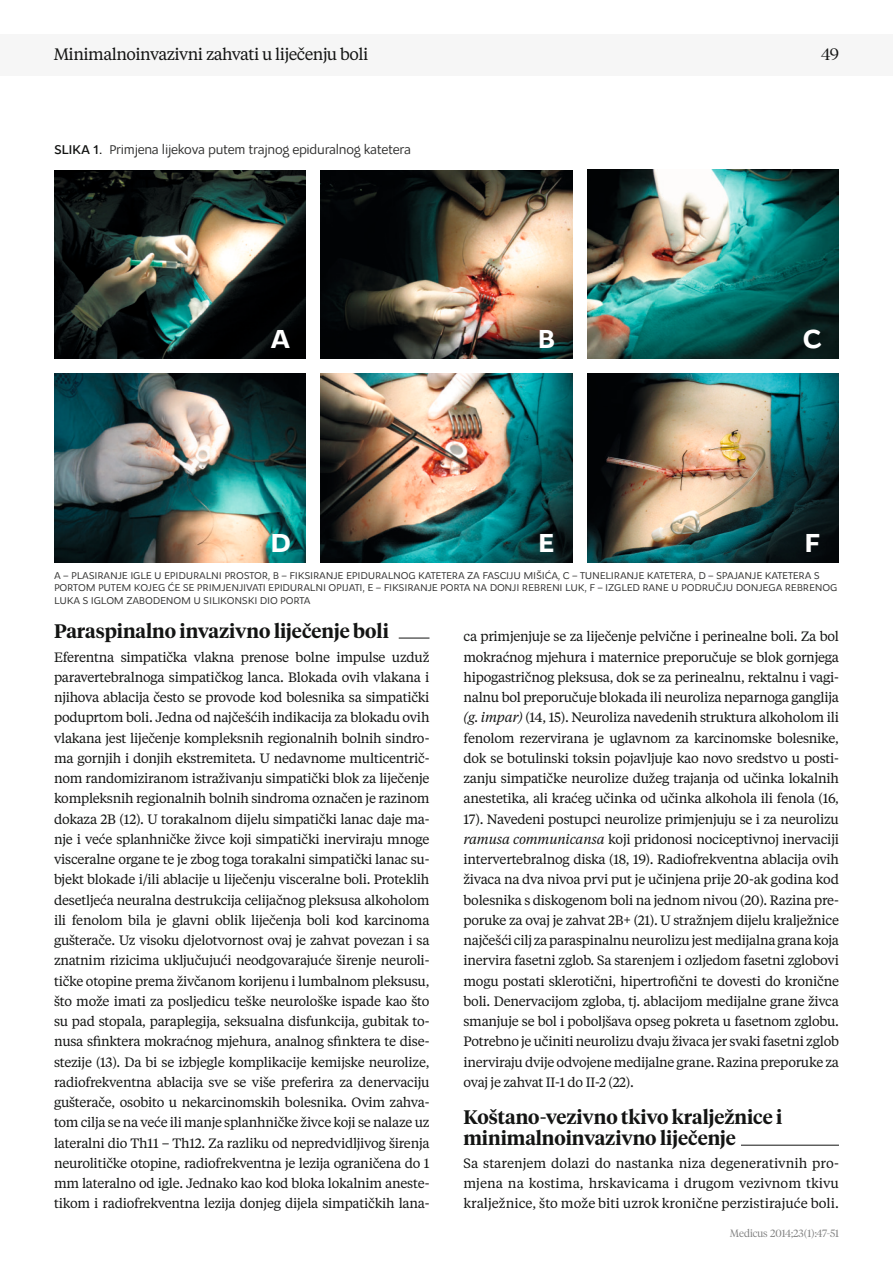
<style>
.page{position:relative;width:893px;height:1263px;background:#fff}
.page>*{position:absolute;margin:0;border:0;box-sizing:border-box;transform-origin:0 0}
.t1{font:700 27.75px "Osnova Pro";color:#fff}
.t2{font:600 19.5px/20.2px "Tiempos Headline";color:#131413}
.t3{font:16.5px "Tiempos Headline";letter-spacing:-.03em;color:#131413}
.t4{font:300 16.5px "Tiempos Headline";color:#131413}
.t5{font:13.5px/20.2px "Tiempos Headline";letter-spacing:-.02em;color:#131413;text-align:justify}
.t6{font:13.5px "Osnova Pro";letter-spacing:-.02em;color:#313130}
.t7{font:10.5px/12.6px "Osnova Pro";letter-spacing:-.02em;color:#313130}
.t8{font:300 10.5px "Tiempos Headline";color:#818181}
.s1{font-weight:500;color:#131413}
.s2{font-style:italic}
</style>
<div class="page">
<div style="left:0;top:34px;width:893px;height:42px;background:#f6f6f6"></div>
<img style="left:54px;top:170px;width:251px;height:188px">
<img style="left:321px;top:170px;width:251px;height:188px">
<img style="left:588px;top:170px;width:251px;height:189px">
<img style="left:54px;top:373px;width:251px;height:189px">
<img style="left:321px;top:373px;width:251px;height:189px">
<img style="left:588px;top:373px;width:251px;height:189px">
<hr style="left:399px;top:638px;width:30px;height:1px;background:#131413">
<hr style="left:741px;top:1145px;width:98px;height:1px;background:#131413">
<p class="t3" style="left:54px;top:43px;width:316px">Minimalnoinvazivni zahvati u liječenju boli</p>
<p class="t4" style="left:821px;top:43px;width:19px">49</p>
<p class="t6" style="left:54px;top:141px;width:358px"><span class="s1">SLIKA 1.</span> Primjena lijekova putem trajnog epiduralnog katetera</p>
<h1 class="t1" style="left:271px;top:322px;width:21px">A</h1>
<h1 class="t1" style="left:270px;top:526px;width:22px">D</h1>
<h1 class="t1" style="left:537px;top:322px;width:19px">B</h1>
<h1 class="t1" style="left:538px;top:526px;width:18px">E</h1>
<h1 class="t1" style="left:803px;top:322px;width:20px">C</h1>
<h1 class="t1" style="left:804px;top:526px;width:17px">F</h1>
<p class="t7" style="left:54px;top:569px;width:785px">A – PLASIRANJE IGLE U EPIDURALNI PROSTOR, B – FIKSIRANJE EPIDURALNOG KATETERA ZA FASCIJU MIŠIĆA, C – TUNELIRANJE KATETERA, D – SPAJANJE KATETERA S<br>PORTOM PUTEM KOJEG ĆE SE PRIMJENJIVATI EPIDURALNI OPIJATI, E – FIKSIRANJE PORTA NA DONJI REBRENI LUK, F – IZGLED RANE U PODRUČJU DONJEGA REBRENOG<br>LUKA S IGLOM ZABODENOM U SILIKONSKI DIO PORTA</p>
<h2 class="t2" style="left:54px;top:620px;width:336px">Paraspinalno invazivno liječenje boli</h2>
<p class="t5" style="left:54px;top:646px;width:377px">Eferentna simpatička vlakna prenose bolne impulse uzduž paravertebralnoga simpatičkog lanca. Blokada ovih vlakana i njihova ablacija često se provode kod bolesnika sa simpatički poduprtom boli. Jedna od najčešćih indikacija za blokadu ovih vlakana jest liječenje kompleksnih regionalnih bolnih sindro&shy;ma gornjih i donjih ekstremiteta. U nedavnome multicentrič&shy;nom randomiziranom istraživanju simpatički blok za liječenje kompleksnih regionalnih bolnih sindroma označen je razinom dokaza 2B (12). U torakalnom dijelu simpatički lanac daje ma&shy;nje i veće splanhničke živce koji simpatički inerviraju mnoge visceralne organe te je zbog toga torakalni simpatički lanac su&shy;bjekt blokade i/ili ablacije u liječenju visceralne boli. Proteklih desetljeća neuralna destrukcija celijačnog pleksusa alkoholom ili fenolom bila je glavni oblik liječenja boli kod karcinoma gušterače. Uz visoku djelotvornost ovaj je zahvat povezan i sa znatnim rizicima uključujući neodgovarajuće širenje neuroli&shy;tičke otopine prema živčanom korijenu i lumbalnom pleksusu, što može imati za posljedicu teške neurološke ispade kao što su pad stopala, paraplegija, seksualna disfunkcija, gubitak to&shy;nusa sfinktera mokraćnog mjehura, analnog sfinktera te dise&shy;stezije (13). Da bi se izbjegle komplikacije kemijske neurolize, radiofrekventna ablacija sve se više preferira za denervaciju gušterače, osobito u nekarcinomskih bolesnika. Ovim zahva&shy;tom cilja se na veće ili manje splanhničke živce koji se nalaze uz lateralni dio Th11 – Th12. Za razliku od nepredvidljivog širenja neurolitičke otopine, radiofrekventna je lezija ograničena do 1 mm lateralno od igle. Jednako kao kod bloka lokalnim aneste&shy;tikom i radiofrekventna lezija donjeg dijela simpatičkih lana-</p>
<p class="t5" style="left:463px;top:626px;width:377px">ca primjenjuje se za liječenje pelvične i perinealne boli. Za bol mokraćnog mjehura i maternice preporučuje se blok gornjega hipogastričnog pleksusa, dok se za perinealnu, rektalnu i vagi&shy;nalnu bol preporučuje blokada ili neuroliza neparnoga ganglija <span class="s2">(g. impar)</span> (14, 15). Neuroliza navedenih struktura alkoholom ili fenolom rezervirana je uglavnom za karcinomske bolesnike, dok se botulinski toksin pojavljuje kao novo sredstvo u posti&shy;zanju simpatičke neurolize dužeg trajanja od učinka lokalnih anestetika, ali kraćeg učinka od učinka alkohola ili fenola (16, 17). Navedeni postupci neurolize primjenjuju se i za neurolizu <span class="s2">ramusa communicansa</span> koji pridonosi nociceptivnoj inervaciji intervertebralnog diska (18, 19). Radiofrekventna ablacija ovih živaca na dva nivoa prvi put je učinjena prije 20-ak godina kod bolesnika s diskogenom boli na jednom nivou (20). Razina pre&shy;poruke za ovaj je zahvat 2B+ (21). U stražnjem dijelu kralježnice najčešći cilj za paraspinalnu neurolizu jest medijalna grana koja inervira fasetni zglob. Sa starenjem i ozljedom fasetni zglobovi mogu postati sklerotični, hipertrofični te dovesti do kronične boli. Denervacijom zgloba, tj. ablacijom medijalne grane živca smanjuje se bol i poboljšava opseg pokreta u fasetnom zglobu.<br>Potrebno je učiniti neurolizu dvaju živaca jer svaki fasetni zglob inerviraju dvije odvojene medijalne grane. Razina preporuke za ovaj je zahvat II-1 do II-2 (22).</p>
<h2 class="t2" style="left:463px;top:1106px;width:320px">Koštano-vezivno tkivo kralježnice i minimalnoinvazivno liječenje</h2>
<p class="t5" style="left:463px;top:1152px;width:377px">Sa starenjem dolazi do nastanka niza degenerativnih pro&shy;mjena na kostima, hrskavicama i drugom vezivnom tkivu kralježnice, što može biti uzrok kronične perzistirajuće boli.</p>
<p class="t8" style="left:730px;top:1226px;width:111px">Medicus 2014;23(1):47-51</p>
</div>
